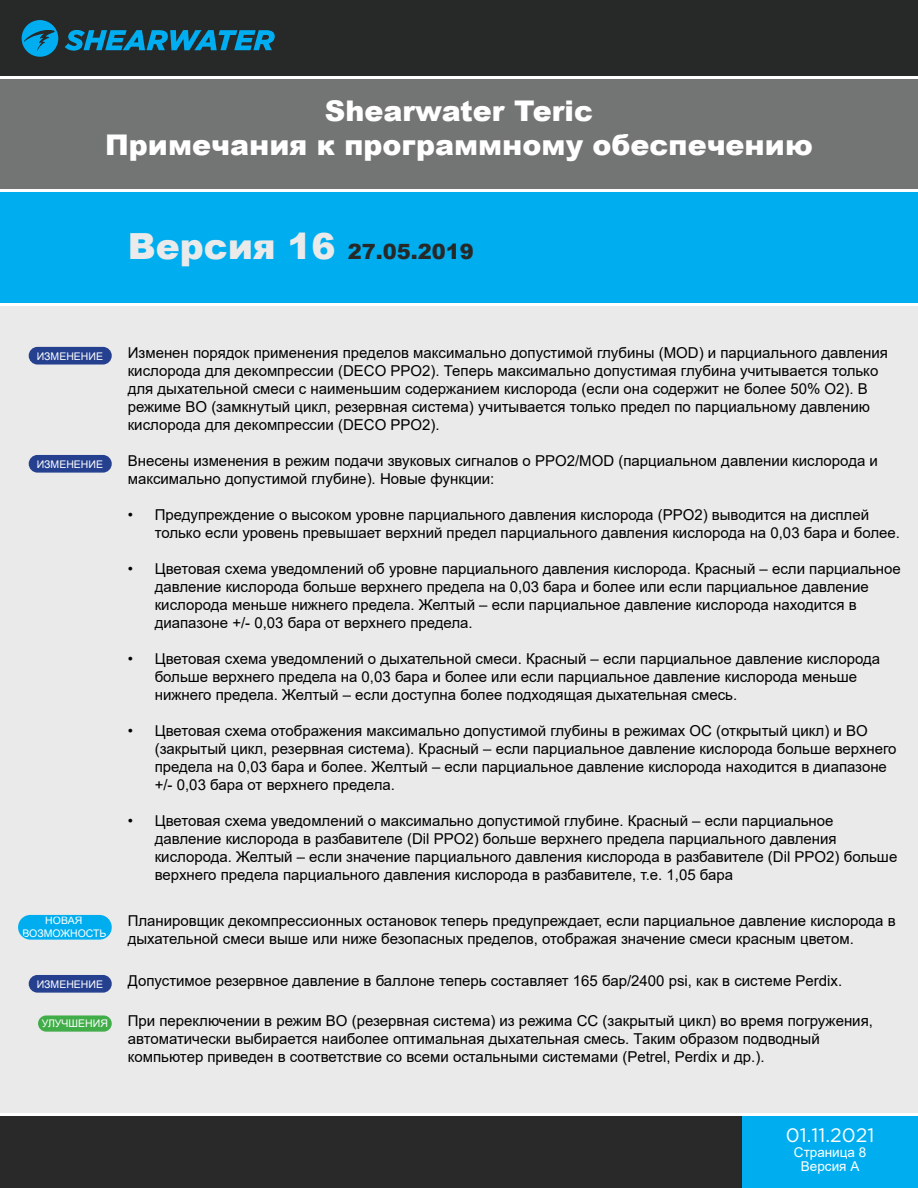
<style>
.page{position:relative;width:918px;height:1188px;background:#fff}
.page>*{position:absolute;margin:0;border:0;box-sizing:border-box;transform-origin:0 0}
.t1{font:900 28.5px/34.2px "Arial";color:#fff;text-align:center}
.t2{font:900 21px "Arial";color:#272828}
.t3{font:19.5px "Gotham HTF";color:#fff}
.t4{font:15px/18px "Arial";color:#000}
.t5{font:13.5px "Arial";color:#fff}
.t6{font:10.5px/12.6px "Arial";color:#fff;text-align:center}
.s1{font-size:36px;color:#eaeaea}
</style>
<div class="page">
<div style="left:0;top:0;width:918px;height:77px;background:#272828"></div>
<div style="left:0;top:1114px;width:918px;height:74px;background:#292929"></div>
<div style="left:0;top:305px;width:918px;height:809px;background:#eaeaea"></div>
<svg style="left:65px;top:30px;width:210px;height:21px"></svg>
<svg style="left:22px;top:20px;width:36px;height:37px"></svg>
<div style="left:0;top:191px;width:918px;height:114px;background:#00aeef"></div>
<div style="left:0;top:77px;width:918px;height:114px;background:#737474"></div>
<div style="left:742px;top:1114px;width:176px;height:74px;background:#00aeef"></div>
<hr style="left:0;top:76px;width:918px;height:3px;background:#fff">
<hr style="left:0;top:189px;width:918px;height:3px;background:#fff">
<hr style="left:0;top:303px;width:918px;height:3px;background:#fff">
<hr style="left:0;top:1113px;width:918px;height:3px;background:#fff">
<div style="left:19px;top:916px;width:92px;height:23px;background:#00aeef;border-radius:12px"></div>
<div style="left:18px;top:915px;width:94px;height:25px;border:2px solid #00aeef;border-radius:12px"></div>
<div style="left:29px;top:348px;width:82px;height:16px;background:#25408f;border-radius:8px"></div>
<div style="left:29px;top:347px;width:83px;height:18px;border:2px solid #25408f;border-radius:8px"></div>
<div style="left:29px;top:456px;width:82px;height:16px;background:#25408f;border-radius:8px"></div>
<div style="left:29px;top:455px;width:83px;height:18px;border:2px solid #25408f;border-radius:8px"></div>
<div style="left:39px;top:1016px;width:72px;height:15px;background:#41ad49;border-radius:7px"></div>
<div style="left:38px;top:1015px;width:74px;height:17px;border:2px solid #41ad49;border-radius:7px"></div>
<div style="left:29px;top:976px;width:82px;height:16px;background:#25408f;border-radius:8px"></div>
<div style="left:29px;top:975px;width:83px;height:18px;border:2px solid #25408f;border-radius:8px"></div>
<h1 class="t1" style="left:105px;top:93px;width:709px">Shearwater Teric<br>Примечания к программному обеспечению</h1>
<h2 class="t2" style="left:128px;top:236px;width:347px"><span class="s1">Версия 16</span> 27.05.2019</h2>
<p class="t6" style="left:37px;top:349px;width:68px">ИЗМЕНЕНИЕ</p>
<p class="t4" style="left:128px;top:343px;width:762px">Изменен порядок применения пределов максимально допустимой глубины (MOD) и парциального давления кислорода для декомпрессии (DECO PPO2). Теперь максимально допустимая глубина учитывается только для дыхательной смеси с наименьшим содержанием кислорода (если она содержит не более 50% О2). В режиме BO (замкнутый цикл, резервная система) учитывается только предел по парциальному давлению кислорода для декомпрессии (DECO PPO2).</p>
<p class="t6" style="left:37px;top:458px;width:68px">ИЗМЕНЕНИЕ</p>
<p class="t4" style="left:128px;top:452px;width:752px">Внесены изменения в режим подачи звуковых сигналов о PPO2/MOD (парциальном давлении кислорода и максимально допустимой глубине). Новые функции:</p>
<p class="t4" style="left:155px;top:506px;width:747px;text-indent:-27px">• Предупреждение о высоком уровне парциального давления кислорода (PPO2) выводится на дисплей только если уровень превышает верхний предел парциального давления кислорода на 0,03 бара и более.</p>
<p class="t4" style="left:155px;top:560px;width:748px;text-indent:-27px">• Цветовая схема уведомлений об уровне парциального давления кислорода. Красный – если парциальное давление кислорода больше верхнего предела на 0,03 бара и более или если парциальное давление кислорода меньше нижнего предела. Желтый – если парциальное давление кислорода находится в диапазоне +/- 0,03 бара от верхнего предела.</p>
<p class="t4" style="left:155px;top:650px;width:727px;text-indent:-27px">• Цветовая схема уведомлений о дыхательной смеси. Красный – если парциальное давление кислорода больше верхнего предела на 0,03 бара и более или если парциальное давление кислорода меньше нижнего предела. Желтый – если доступна более подходящая дыхательная смесь.</p>
<p class="t4" style="left:155px;top:722px;width:743px;text-indent:-27px">• Цветовая схема отображения максимально допустимой глубины в режимах OC (открытый цикл) и BO (закрытый цикл, резервная система). Красный – если парциальное давление кислорода больше верхнего предела на 0,03 бара и более. Желтый – если парциальное давление кислорода находится в диапазоне +/- 0,03 бара от верхнего предела.</p>
<p class="t4" style="left:155px;top:812px;width:744px;text-indent:-27px">• Цветовая схема уведомлений о максимально допустимой глубине. Красный – если парциальное давление кислорода в разбавителе (Dil PPO2) больше верхнего предела парциального давления кислорода. Желтый – если значение парциального давления кислорода в разбавителе (Dil PPO2) больше верхнего предела парциального давления кислорода в разбавителе, т.е. 1,05 бара</p>
<p class="t6" style="left:23px;top:914px;width:85px">НОВАЯ<br>ВОЗМОЖНОСТЬ</p>
<p class="t4" style="left:128px;top:911px;width:769px">Планировщик декомпрессионных остановок теперь предупреждает, если парциальное давление кислорода в дыхательной смеси выше или ниже безопасных пределов, отображая значение смеси красным цветом.</p>
<p class="t6" style="left:37px;top:978px;width:68px">ИЗМЕНЕНИЕ</p>
<p class="t4" style="left:128px;top:972px;width:716px">Допустимое резервное давление в баллоне теперь составляет 165 бар/2400 psi, как в системе Perdix.</p>
<p class="t6" style="left:42px;top:1017px;width:68px">УЛУЧШЕНИЯ</p>
<p class="t4" style="left:128px;top:1012px;width:747px">При переключении в режим BO (резервная система) из режима CC (закрытый цикл) во время погружения, автоматически выбирается наиболее оптимальная дыхательная смесь. Таким образом подводный компьютер приведен в соответствие со всеми остальными системами (Petrel, Perdix и др.).</p>
<h3 class="t3" style="left:786px;top:1125px;width:90px">01.11.2021</h3>
<p class="t5" style="left:801px;top:1157px;width:60px">Версия А</p>
<p class="t5" style="left:794px;top:1143px;width:74px">Страница 8</p>
</div>
